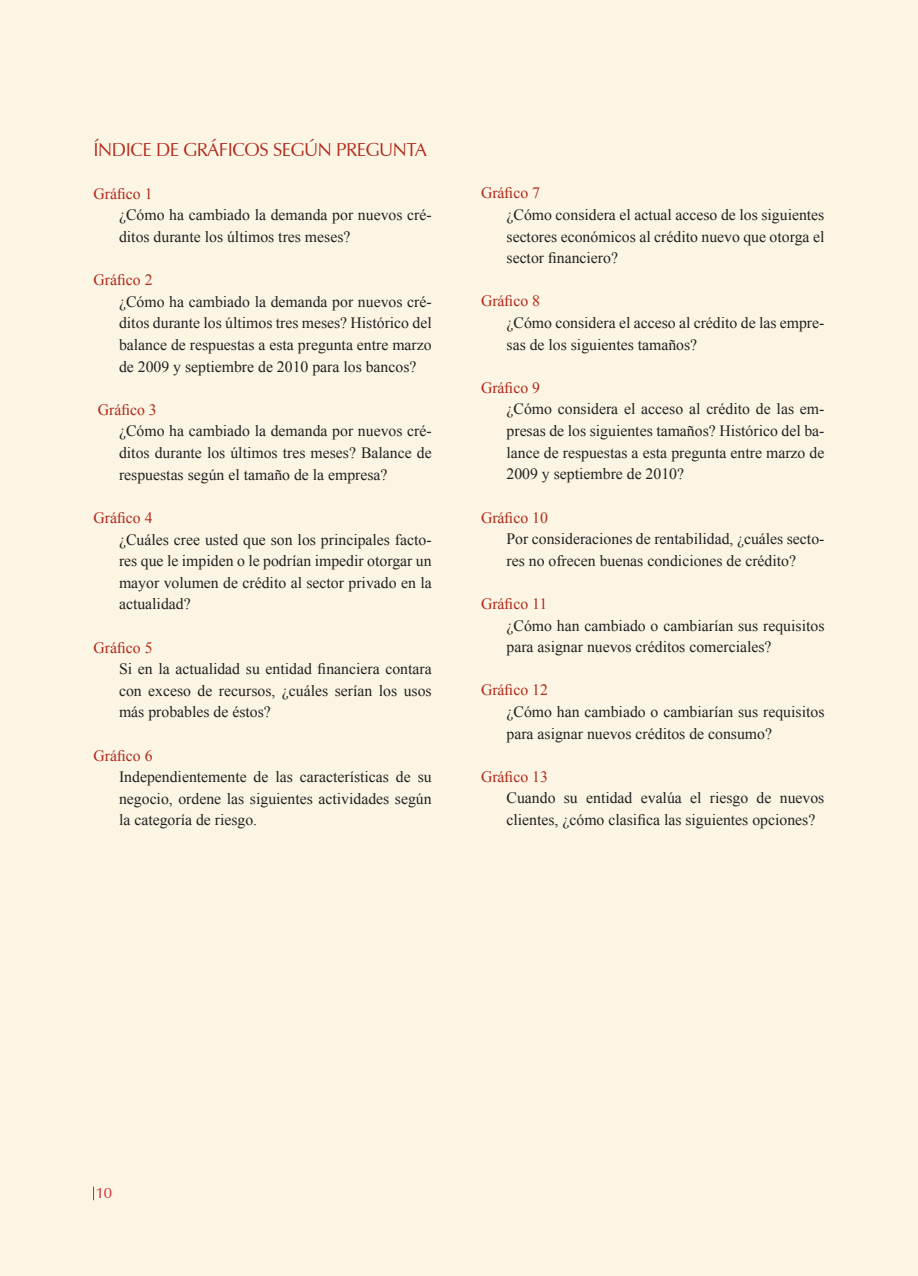
<style>
.page{position:relative;width:918px;height:1276px;background:#fff}
.page>*{position:absolute;margin:0;border:0;box-sizing:border-box;transform-origin:0 0}
.título_A{font:18.75px "Zapf Humanist 601 BT";letter-spacing:-.02em;color:#b1291a}
.corrido1{font:15.75px/21.6px "Times New Roman";color:#231f20;text-align:justify}
.corrido1-2{font:15.75px "Times New Roman";color:#b1291a}
.t1{font:15px "Zapf Humanist 601 BT";color:#d1232a}
</style>
<div class="page">
<div style="left:0;top:0;width:917px;height:1276px;background:#fcf5e4"></div>
<svg style="left:93px;top:1186px;width:1px;height:14px"></svg>
<p class="título_A" style="left:94px;top:137px;width:335px">ÍNDICE DE GRÁFICOS SEGÚN PREGUNTA</p>
<p class="corrido1-2" style="left:94px;top:183px;width:61px">Gráfico 1</p>
<p class="corrido1" style="left:119px;top:204px;width:314px">¿Cómo ha cambiado la demanda por nuevos cré&shy;ditos durante los últimos tres meses?</p>
<p class="corrido1-2" style="left:94px;top:269px;width:61px">Gráfico 2</p>
<p class="corrido1" style="left:119px;top:290px;width:314px">¿Cómo ha cambiado la demanda por nuevos cré&shy;ditos durante los últimos tres meses? Histórico del balance de respuestas a esta pregunta entre marzo de 2009 y septiembre de 2010 para los bancos?</p>
<p class="corrido1-2" style="left:98px;top:399px;width:61px">Gráfico 3</p>
<p class="corrido1" style="left:119px;top:420px;width:314px">¿Cómo ha cambiado la demanda por nuevos cré&shy;ditos durante los últimos tres meses? Balance de respuestas según el tamaño de la empresa?</p>
<p class="corrido1-2" style="left:94px;top:507px;width:61px">Gráfico 4</p>
<p class="corrido1" style="left:119px;top:528px;width:314px">¿Cuáles cree usted que son los principales facto&shy;res que le impiden o le podrían impedir otorgar un mayor volumen de crédito al sector privado en la actualidad?</p>
<p class="corrido1-2" style="left:94px;top:636px;width:61px">Gráfico 5</p>
<p class="corrido1" style="left:119px;top:658px;width:314px">Si en la actualidad su entidad financiera contara con exceso de recursos, ¿cuáles serían los usos más probables de éstos?</p>
<p class="corrido1-2" style="left:94px;top:744px;width:61px">Gráfico 6</p>
<p class="corrido1" style="left:119px;top:766px;width:314px">Independientemente de las características de su negocio, ordene las siguientes actividades según la categoría de riesgo.</p>
<p class="corrido1-2" style="left:481px;top:183px;width:61px">Gráfico 7</p>
<p class="corrido1" style="left:507px;top:204px;width:319px">¿Cómo considera el actual acceso de los siguientes sectores económicos al crédito nuevo que otorga el sector financiero?</p>
<p class="corrido1-2" style="left:481px;top:291px;width:61px">Gráfico 8</p>
<p class="corrido1" style="left:507px;top:312px;width:319px">¿Cómo considera el acceso al crédito de las empre&shy;sas de los siguientes tamaños?</p>
<p class="corrido1-2" style="left:481px;top:377px;width:61px">Gráfico 9</p>
<p class="corrido1" style="left:507px;top:398px;width:319px">¿Cómo considera el acceso al crédito de las em&shy;presas de los siguientes tamaños? Histórico del ba&shy;lance de respuestas a esta pregunta entre marzo de 2009 y septiembre de 2010?</p>
<p class="corrido1-2" style="left:481px;top:507px;width:68px">Gráfico 10</p>
<p class="corrido1" style="left:507px;top:528px;width:319px">Por consideraciones de rentabilidad, ¿cuáles secto&shy;res no ofrecen buenas condiciones de crédito?</p>
<p class="corrido1-2" style="left:481px;top:593px;width:68px">Gráfico 11</p>
<p class="corrido1" style="left:507px;top:614px;width:319px">¿Cómo han cambiado o cambiarían sus requisitos para asignar nuevos créditos comerciales?</p>
<p class="corrido1-2" style="left:481px;top:679px;width:68px">Gráfico 12</p>
<p class="corrido1" style="left:507px;top:700px;width:319px">¿Cómo han cambiado o cambiarían sus requisitos para asignar nuevos créditos de consumo?</p>
<p class="corrido1-2" style="left:481px;top:766px;width:68px">Gráfico 13</p>
<p class="corrido1" style="left:507px;top:787px;width:319px">Cuando su entidad evalúa el riesgo de nuevos clientes, ¿cómo clasifica las siguientes opciones?</p>
<p class="t1" style="left:96px;top:1184px;width:18px">10</p>
</div>
